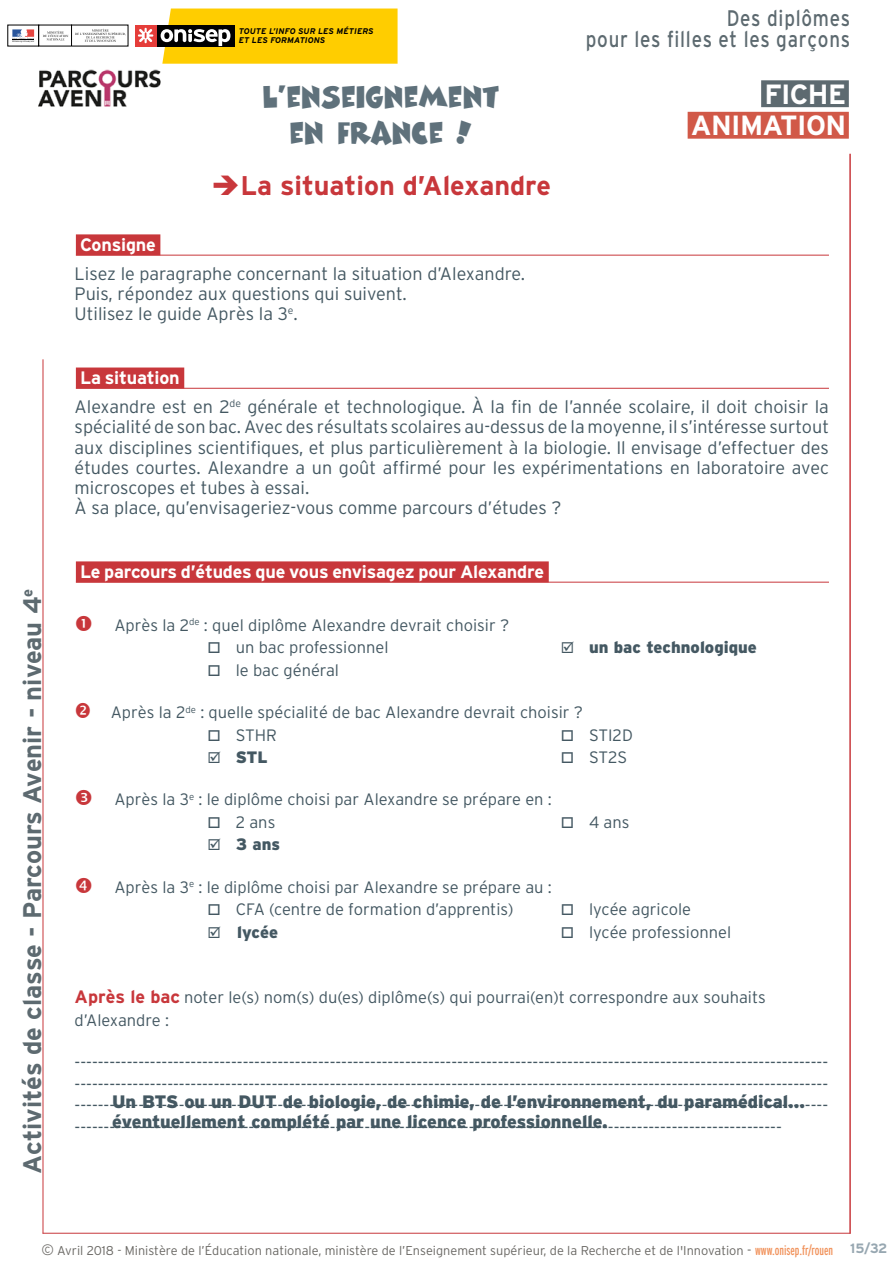
<style>
.page{position:relative;width:893px;height:1263px;background:#fff}
.page>*{position:absolute;margin:0;border:0;box-sizing:border-box;transform-origin:0 0}
.t1{font:800 30px/36px "Comix";color:#5f717b;text-align:center}
.t2{font:700 27.75px/31.5px "Interstate";letter-spacing:-.02em;color:#fff;text-align:right}
.t3{font:700 27px "Interstate";color:#c8373b}
.t4{font:700 25.5px "Interstate";color:#5d6a70}
.t5{font:22.5px/20.7px "Interstate";letter-spacing:.04em;color:#5d6a70;text-align:right;scale:.83 1}
.t6{font:300 18px/20.2px "Interstate";color:#445862}
.t7{font:900 18px/20.2px "Interstate";color:#445862}
.t8{font:700 18px "Interstate";letter-spacing:-.01em;color:#fff}
.t9{font:300 16.5px/22.5px "Interstate";color:#445862}
.t10{font:900 16.5px "Interstate";color:#445862}
.t11{font:700 13.5px "Interstate";color:#97a7b1}
.t12{font:300 12.75px "Interstate";color:#6a6864}
.t13{font:italic 700 8.25px/9px "Interstate";letter-spacing:.01em;color:#000}
.s1{font-weight:700;color:#fff}
.s2{font-weight:700;font-size:18px;color:#c8373b}
.s3{font-size:15px}
.s4{font-size:13.5px}
.s5{font-weight:400;font-stretch:extra-condensed;font-size:13.5px;color:#f1925b}
</style>
<div class="page">
<hr style="left:43px;top:359px;width:1px;height:874px;background:#c8373b">
<hr style="left:43px;top:1233px;width:807px;height:1px;background:#c8373b">
<hr style="left:850px;top:154px;width:1px;height:1079px;background:#c8373b">
<img style="left:38px;top:69px;width:123px;height:38px">
<div style="left:156px;top:25px;width:79px;height:21px;background:#000"></div>
<svg style="left:161px;top:9px;width:237px;height:55px;background:#eabf10"></svg>
<div style="left:135px;top:25px;width:21px;height:21px;background:#e53d3a"></div>
<svg style="left:138px;top:28px;width:15px;height:15px"></svg>
<svg style="left:12px;top:29px;width:22px;height:13px"></svg>
<svg style="left:75px;top:29px;width:51px;height:13px"></svg>
<svg style="left:43px;top:31px;width:25px;height:9px"></svg>
<div style="left:761px;top:80px;width:88px;height:27px;background:#5d6a70"></div>
<div style="left:688px;top:112px;width:161px;height:27px;background:#d15948"></div>
<div style="left:76px;top:234px;width:84px;height:21px;background:#c8373b"></div>
<hr style="left:76px;top:255px;width:753px;height:1px;background:#c8373b">
<div style="left:76px;top:367px;width:108px;height:21px;background:#c8373b"></div>
<hr style="left:76px;top:388px;width:753px;height:1px;background:#c8373b">
<div style="left:76px;top:561px;width:473px;height:21px;background:#c8373b"></div>
<hr style="left:76px;top:582px;width:753px;height:1px;background:#c8373b">
<p class="t13" style="left:239px;top:27px;width:136px">TOUTE L’INFO SUR LES MÉTIERS<br>ET LES FORMATIONS</p>
<h1 class="t1" style="left:262px;top:78px;width:238px">L’ENSEIGNEMENT<br>EN FRANCE !</h1>
<h3 class="t3" style="left:212px;top:169px;width:341px">➔La situation d’Alexandre</h3>
<p class="t8" style="left:80px;top:234px;width:77px">Consigne</p>
<p class="t6" style="left:75px;top:263px;width:452px">Lisez le paragraphe concernant la situation d’Alexandre.<br>Puis, répondez aux questions qui suivent.<br>Utilisez le guide Après la 3<sup>e</sup>.</p>
<p class="t5" style="left:586px;top:7px;width:320px">Des diplômes<br>pour les filles et les garçons</p>
<h2 class="t2" style="left:691px;top:78px;width:157px">FICHE<br>ANIMATION</h2>
<h3 class="t4" style="left:17px;top:1173px;width:586px;rotate:-90deg">Activités de classe - Parcours Avenir - niveau 4<sup>e</sup></h3>
<p class="t6" style="left:75px;top:363px;width:756px;line-height:28.8px;text-indent:6px"><span class="s1">La situation<br></span>Alexandre est en 2<sup>de</sup> générale et technologique. À la fin de l’année scolaire, il doit choisir la</p>
<p class="t6" style="left:75px;top:417px;width:756px">spécialité de son bac. Avec des résultats scolaires au-dessus de la moyenne, il s’intéresse surtout aux disciplines scientifiques, et plus particulièrement à la biologie. Il envisage d’effectuer des études courtes. Alexandre a un goût affirmé pour les expérimentations en laboratoire avec microscopes et tubes à essai.<br>À sa place, qu’envisageriez-vous comme parcours d’études ?</p>
<p class="t8" style="left:80px;top:561px;width:465px">Le parcours d’études que vous envisagez pour Alexandre</p>
<p class="t9" style="left:114px;top:614px;width:397px">Après la 2<sup>de</sup> : quel diplôme Alexandre devrait choisir ?</p>
<p class="t9" style="left:207px;top:636px;width:183px">□ un bac professionnel</p>
<p class="t10" style="left:561px;top:637px;width:198px">☑ un bac technologique</p>
<p class="t9" style="left:207px;top:659px;width:133px">□ le bac général</p>
<p class="t9" style="left:111px;top:701px;width:474px">Après la 2<sup>de</sup> : quelle spécialité de bac Alexandre devrait choisir ?</p>
<p class="t9" style="left:207px;top:723px;width:71px">□ STHR</p>
<p class="t9" style="left:561px;top:723px;width:74px">□ STI2D</p>
<p class="t10" style="left:207px;top:747px;width:62px">☑ STL</p>
<p class="t9" style="left:561px;top:746px;width:68px">□ ST2S</p>
<p class="t9" style="left:114px;top:788px;width:439px">Après la 3<sup>e</sup> : le diplôme choisi par Alexandre se prépare en :</p>
<p class="t9" style="left:207px;top:811px;width:69px">□ 2 ans</p>
<p class="t9" style="left:561px;top:811px;width:70px">□ 4 ans</p>
<p class="t10" style="left:207px;top:834px;width:74px">☑ 3 ans</p>
<p class="t9" style="left:114px;top:875px;width:439px">Après la 3<sup>e</sup> : le diplôme choisi par Alexandre se prépare au :</p>
<p class="t9" style="left:207px;top:898px;width:308px">□ CFA (centre de formation d’apprentis)</p>
<p class="t9" style="left:561px;top:898px;width:132px">□ lycée agricole</p>
<p class="t10" style="left:207px;top:922px;width:72px">☑ lycée</p>
<p class="t9" style="left:561px;top:920px;width:172px">□ lycée professionnel</p>
<p class="t9" style="left:75px;top:986px;width:693px"><span class="s2">Après le bac</span> noter le(s) nom(s) du(es) diplôme(s) qui pourrai(en)t correspondre aux souhaits d’Alexandre :</p>
<p class="t6" style="left:75px;top:1052px;width:755px;line-height:21.6px;text-align:justify">---------------------------------------------------------------------------------------------------------------------------------- ---------------------------------------------------------------------------------------------------------------------------------- ---------------------------------------------------------------------------------------------------------------------------------- --------------------------------------------------------------------------------------------------------------------------</p>
<p class="t7" style="left:112px;top:1091px;width:695px">Un BTS ou un DUT de biologie, de chimie, de l’environnement, du paramédical... éventuellement complété par une licence professionnelle.</p>
<p class="t12" style="left:41px;top:1242px;width:793px"><span class="s3">©</span> Avril 2018 - Ministère de l’Éducation nationale, ministère de l’Enseignement supérieur, de la Recherche et de l'Innovation <span class="s4">-</span> <span class="s5">www.onisep.fr/rouen</span></p>
<p class="t11" style="left:850px;top:1240px;width:39px">15/32</p>
</div>
